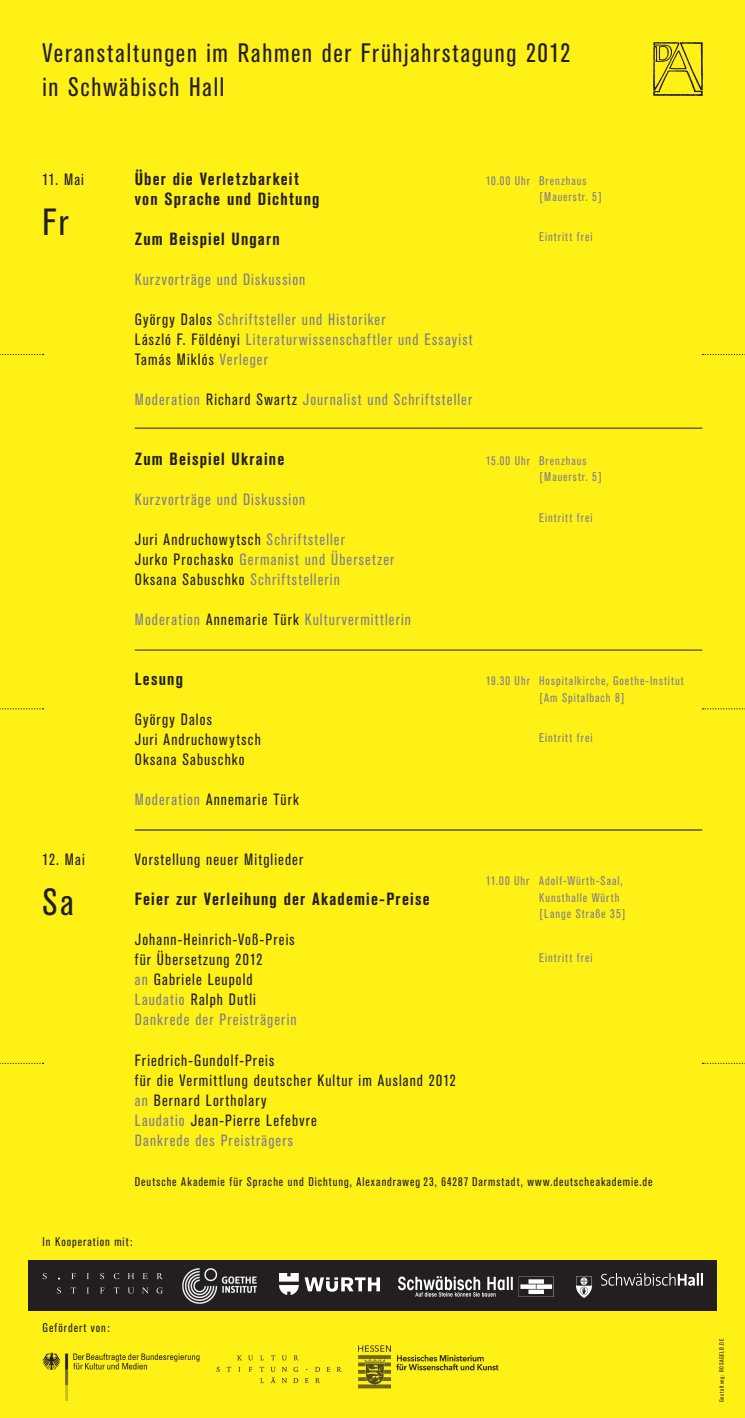
<style>
.page{position:relative;width:745px;height:1418px;background:#fff}
.page>*{position:absolute;margin:0;border:0;box-sizing:border-box;transform-origin:0 0}
.t1{font:condensed 37.5px "Akzidenz Grotesk BE";color:#231f20}
.t2{font:condensed 26.5px/34px "Akzidenz Grotesk BE";letter-spacing:.065em;color:#231f20}
.t3{font:700 condensed 17.5px/20px "Akzidenz Grotesk BE";letter-spacing:.065em;color:#231f20}
.t4{font:condensed 16.25px/20px "Akzidenz Grotesk BE";letter-spacing:.07em;color:#808285}
.t5{font:condensed 16.25px/20px "Akzidenz Grotesk BE";letter-spacing:.07em;color:#231f20}
.t6{font:condensed 16px "Akzidenz Grotesk BE";color:#231f20}
.t7{font:condensed 12.5px/16.2px "Akzidenz Grotesk BE";letter-spacing:.08em;color:#808285}
.t8{font:condensed 12.5px "Akzidenz Grotesk BE";letter-spacing:.075em;color:#231f20}
.t9{font:condensed 12.25px "Akzidenz Grotesk BE";color:#808285}
.t10{font:condensed 6.25px "Akzidenz Grotesk BE";letter-spacing:.1em;color:#231f20}
.s1{font-size:16.25px}
.s2{font-size:16px}
.s3{color:#231f20}
.s4{font-size:12.25px}
.s5{font-size:12.5px}
.s6{color:#808285}
</style>
<div class="page">
<div style="left:0;top:0;width:744px;height:1417px;background:#fff116"></div>
<div style="left:28px;top:1260px;width:688px;height:50px;background:#231f20"></div>
<img style="left:43px;top:1345px;width:456px;height:56px">
<img style="left:576px;top:1273px;width:126px;height:23px">
<svg style="left:43px;top:1273px;width:4px;height:6px"></svg>
<svg style="left:71px;top:1273px;width:92px;height:6px"></svg>
<svg style="left:156px;top:1287px;width:7px;height:6px"></svg>
<svg style="left:142px;top:1287px;width:6px;height:6px"></svg>
<svg style="left:128px;top:1287px;width:6px;height:6px"></svg>
<svg style="left:114px;top:1287px;width:5px;height:6px"></svg>
<svg style="left:100px;top:1287px;width:4px;height:6px"></svg>
<svg style="left:87px;top:1287px;width:2px;height:6px"></svg>
<svg style="left:71px;top:1287px;width:5px;height:6px"></svg>
<svg style="left:57px;top:1287px;width:4px;height:6px"></svg>
<img style="left:279px;top:1273px;width:100px;height:21px">
<img style="left:182px;top:1268px;width:74px;height:35px">
<img style="left:398px;top:1276px;width:155px;height:20px">
<hr style="left:135px;top:650px;width:567px;height:1px;background:#231f20">
<hr style="left:135px;top:829px;width:567px;height:1px;background:#231f20">
<hr style="left:135px;top:428px;width:567px;height:1px;background:#231f20">
<img style="left:653px;top:43px;width:49px;height:53px">
<svg style="left:0;top:354px;width:44px;height:1px"></svg>
<svg style="left:702px;top:354px;width:43px;height:1px"></svg>
<svg style="left:0;top:708px;width:44px;height:1px"></svg>
<svg style="left:702px;top:708px;width:43px;height:1px"></svg>
<svg style="left:0;top:1062px;width:44px;height:1px"></svg>
<svg style="left:702px;top:1062px;width:43px;height:1px"></svg>
<h2 class="t2" style="left:43px;top:37px;width:529px">Veranstaltungen im Rahmen der Frühjahrstagung 2012 in Schwäbisch Hall</h2>
<p class="t6" style="left:43px;top:171px;width:43px">11. <span class="s1">Mai</span></p>
<h1 class="t1" style="left:43px;top:201px;width:27px">Fr</h1>
<p class="t5" style="left:43px;top:850px;width:44px"><span class="s2">12</span>. Mai</p>
<h1 class="t1" style="left:43px;top:881px;width:33px">Sa</h1>
<p class="t3" style="left:135px;top:169px;width:186px">Über die Verletzbarkeit von Sprache und Dichtung</p>
<p class="t3" style="left:135px;top:229px;width:146px">Zum Beispiel Ungarn</p>
<p class="t4" style="left:135px;top:270px;width:172px">Kurzvorträge und Diskussion</p>
<p class="t4" style="left:135px;top:310px;width:339px"><span class="s3">György Dalos</span> Schriftsteller und Historiker<br><span class="s3">László F. Földényi</span> Literaturwissenschaftler und Essayist<br><span class="s3">Tamás Miklós</span> Verleger</p>
<p class="t4" style="left:135px;top:390px;width:338px">Moderation <span class="s3">Richard Swartz</span> Journalist und Schriftsteller</p>
<p class="t7" style="left:539px;top:173px;width:64px;text-indent:-53px"><span class="s4">10.00</span> Uhr Brenzhaus [Mauerstr. 5]</p>
<p class="t7" style="left:539px;top:229px;width:55px">Eintritt frei</p>
<p class="t3" style="left:135px;top:449px;width:151px">Zum Beispiel Ukraine</p>
<p class="t4" style="left:135px;top:490px;width:172px">Kurzvorträge und Diskussion</p>
<p class="t4" style="left:135px;top:530px;width:261px"><span class="s3">Juri Andruchowytsch</span> Schriftsteller<br><span class="s3">Jurko Prochasko</span> Germanist und Übersetzer<br><span class="s3">Oksana Sabuschko</span> Schriftstellerin</p>
<p class="t4" style="left:135px;top:610px;width:277px">Moderation <span class="s3">Annemarie Türk</span> Kulturvermittlerin</p>
<p class="t9" style="left:485px;top:454px;width:45px">15.00 <span class="s5">Uhr</span></p>
<p class="t7" style="left:539px;top:453px;width:64px">Brenzhaus [Mauerstr. 5]</p>
<p class="t7" style="left:539px;top:509px;width:55px">Eintritt frei</p>
<p class="t3" style="left:135px;top:669px;width:50px">Lesung</p>
<p class="t5" style="left:135px;top:710px;width:127px">György Dalos<br>Juri Andruchowytsch<br>Oksana Sabuschko</p>
<p class="t5" style="left:135px;top:790px;width:165px"><span class="s6">Moderation</span> Annemarie Türk</p>
<p class="t7" style="left:485px;top:673px;width:199px;text-align:center"><span class="s4">19.30</span> Uhr Hospitalkirche, Goethe-Institut [Am Spitalbach 8]</p>
<p class="t7" style="left:539px;top:729px;width:55px">Eintritt frei</p>
<p class="t5" style="left:135px;top:850px;width:170px">Vorstellung neuer Mitglieder</p>
<p class="t3" style="left:135px;top:889px;width:296px">Feier zur Verleihung der Akademie-Preise</p>
<p class="t5" style="left:135px;top:930px;width:163px">Johann-Heinrich-Voß-Preis für Übersetzung <span class="s2">2012<br></span><span class="s6">an</span> Gabriele Leupold<br><span class="s6">Laudatio</span> Ralph Dutli<br><span class="s6">Dankrede der Preisträgerin</span></p>
<p class="t5" style="left:135px;top:1050px;width:322px">Friedrich-Gundolf-Preis<br>für die Vermittlung deutscher Kultur im Ausland <span class="s2">2012 </span><span class="s6">an</span> Bernard Lortholary<br><span class="s6">Laudatio</span> Jean-Pierre Lefebvre<br><span class="s6">Dankrede des Preisträgers</span></p>
<p class="t8" style="left:135px;top:1174px;width:519px">Deutsche Akademie für Sprache und Dichtung, Alexandraweg <span class="s4">23, 64287</span> Darmstadt, www.deutscheakademie.de</p>
<p class="t7" style="left:539px;top:873px;width:88px;text-indent:-53px"><span class="s4">11.00</span> Uhr Adolf-Würth-Saal,<br>Kunsthalle Würth [Lange Straße 35]</p>
<p class="t7" style="left:539px;top:949px;width:55px">Eintritt frei</p>
<p class="t8" style="left:43px;top:1234px;width:91px">In Kooperation mit:</p>
<p class="t8" style="left:43px;top:1320px;width:69px">Gefördert von:</p>
<p class="t10" style="left:717px;top:1401px;width:64px;rotate:-90deg">Gestaltung: ROSAGELB.DE</p>
</div>
